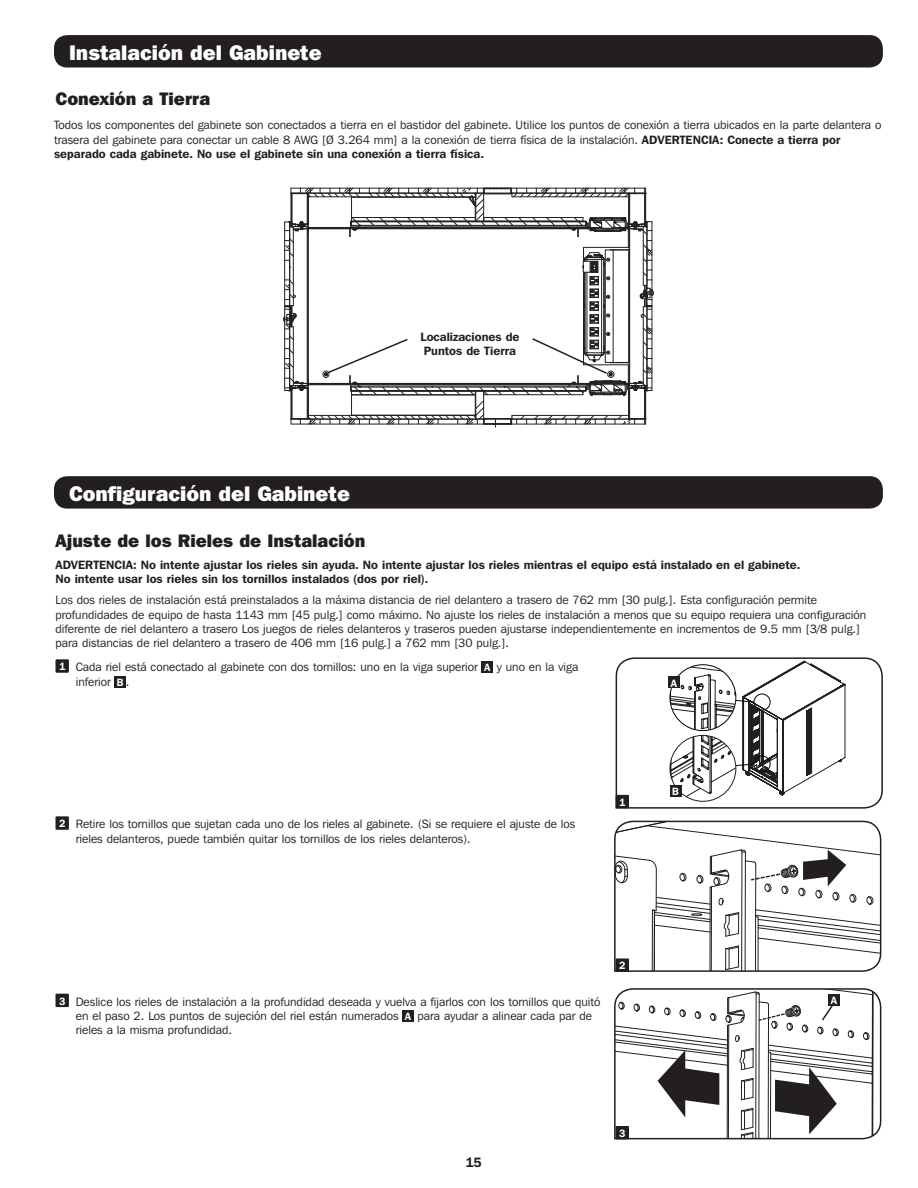
<style>
.page{position:relative;width:918px;height:1188px;background:#fff}
.page>*{position:absolute;margin:0;border:0;box-sizing:border-box;transform-origin:0 0}
.t1{font:800 21px "Franklin Gothic IT Cby BT";color:#fff}
.t2{font:800 18px "Franklin Gothic IT Cby BT";color:#231f20}
.t3{font:600 13.5px "Franklin Gothic IT Cby BT";color:#231f20}
.t4{font:12px/14.4px "Franklin Gothic IT Cby BT";color:#231f20}
.t5{font:600 12px/14.4px "Franklin Gothic IT Cby BT";color:#231f20}
.t6{font:600 10.5px "Franklin Gothic IT Cby BT";color:#fff}
.s1{font-weight:600}
</style>
<div class="page">
<div style="left:54px;top:35px;width:829px;height:33px;background:#231f20;border-radius:13px"></div>
<div style="left:54px;top:476px;width:829px;height:33px;background:#231f20;border-radius:13px"></div>
<div style="left:56px;top:659px;width:13px;height:14px;background:#231f20"></div>
<div style="left:482px;top:662px;width:11px;height:11px;background:#231f20"></div>
<div style="left:115px;top:676px;width:11px;height:11px;background:#231f20"></div>
<div style="left:56px;top:816px;width:13px;height:14px;background:#231f20"></div>
<div style="left:56px;top:994px;width:13px;height:13px;background:#231f20"></div>
<div style="left:402px;top:1010px;width:12px;height:11px;background:#231f20"></div>
<svg style="left:283px;top:187px;width:371px;height:240px"></svg>
<svg style="left:615px;top:657px;width:268px;height:152px"></svg>
<svg style="left:614px;top:820px;width:268px;height:152px"></svg>
<div style="left:669px;top:677px;width:11px;height:11px;background:#231f20"></div>
<div style="left:670px;top:785px;width:11px;height:11px;background:#231f20"></div>
<svg style="left:614px;top:988px;width:268px;height:152px"></svg>
<div style="left:616px;top:795px;width:13px;height:13px;background:#231f20"></div>
<div style="left:616px;top:958px;width:13px;height:14px;background:#231f20"></div>
<div style="left:616px;top:1126px;width:13px;height:13px;background:#231f20"></div>
<p class="t1" style="left:69px;top:39px;width:254px">Instalación del Gabinete</p>
<p class="t2" style="left:56px;top:87px;width:156px">Conexión a Tierra</p>
<p class="t4" style="left:54px;top:118px;width:829px">Todos los componentes del gabinete son conectados a tierra en el bastidor del gabinete. Utilice los puntos de conexión a tierra ubicados en la parte delantera o trasera del gabinete para conectar un cable 8 AWG [Ø 3.264 mm] a la conexión de tierra física de la instalación. <span class="s1">ADVERTENCIA: Conecte a tierra por separado cada gabinete. No use el gabinete sin una conexión a tierra física.</span></p>
<p class="t1" style="left:69px;top:480px;width:283px">Configuración del Gabinete</p>
<p class="t5" style="left:420px;top:329px;width:101px">Localizaciones de<br>Puntos de Tierra</p>
<p class="t2" style="left:56px;top:530px;width:311px">Ajuste de los Rieles de Instalación</p>
<p class="t5" style="left:56px;top:557px;width:747px">ADVERTENCIA: No intente ajustar los rieles sin ayuda. No intente ajustar los rieles mientras el equipo está instalado en el gabinete.<br>No intente usar los rieles sin los tornillos instalados (dos por riel).</p>
<p class="t4" style="left:56px;top:593px;width:812px">Los dos rieles de instalación está preinstalados a la máxima distancia de riel delantero a trasero de 762 mm [30 pulg.]. Esta configuración permite profundidades de equipo de hasta 1143 mm [45 pulg.] como máximo. No ajuste los rieles de instalación a menos que su equipo requiera una configuración diferente de riel delantero a trasero Los juegos de rieles delanteros y traseros pueden ajustarse independientemente en incrementos de 9.5 mm [3/8 pulg.] para distancias de riel delantero a trasero de 406 mm [16 pulg.] a 762 mm [30 pulg.].</p>
<p class="t6" style="left:59px;top:660px;width:8px">1</p>
<p class="t4" style="left:76px;top:660px;width:404px">Cada riel está conectado al gabinete con dos tornillos: uno en la viga superior</p>
<p class="t6" style="left:484px;top:661px;width:8px">A</p>
<p class="t4" style="left:497px;top:660px;width:83px">y uno en la viga</p>
<p class="t4" style="left:76px;top:674px;width:37px">inferior</p>
<p class="t6" style="left:117px;top:676px;width:8px">B</p>
<p class="t4" style="left:126px;top:674px;width:5px">.</p>
<p class="t6" style="left:671px;top:676px;width:8px">A</p>
<p class="t6" style="left:59px;top:817px;width:8px">2</p>
<p class="t4" style="left:76px;top:817px;width:501px">Retire los tornillos que sujetan cada uno de los rieles al gabinete. (Si se requiere el ajuste de los rieles delanteros, puede también quitar los tornillos de los rieles delanteros).</p>
<p class="t6" style="left:619px;top:795px;width:8px">1</p>
<p class="t6" style="left:59px;top:994px;width:8px">3</p>
<p class="t4" style="left:76px;top:994px;width:526px">Deslice los rieles de instalación a la profundidad deseada y vuelva a fijarlos con los tornillos que quitó en el paso 2. Los puntos de sujeción del riel están numerados</p>
<p class="t6" style="left:405px;top:1010px;width:8px">A</p>
<p class="t4" style="left:418px;top:1008px;width:176px">para ayudar a alinear cada par de</p>
<p class="t4" style="left:76px;top:1023px;width:158px">rieles a la misma profundidad.</p>
<p class="t6" style="left:619px;top:959px;width:8px">2</p>
<p class="t3" style="left:465px;top:1154px;width:18px">15</p>
<p class="t6" style="left:619px;top:1127px;width:8px">3</p>
<p class="t6" style="left:672px;top:785px;width:8px">B</p>
<p class="t6" style="left:831px;top:994px;width:8px">A</p>
</div>
